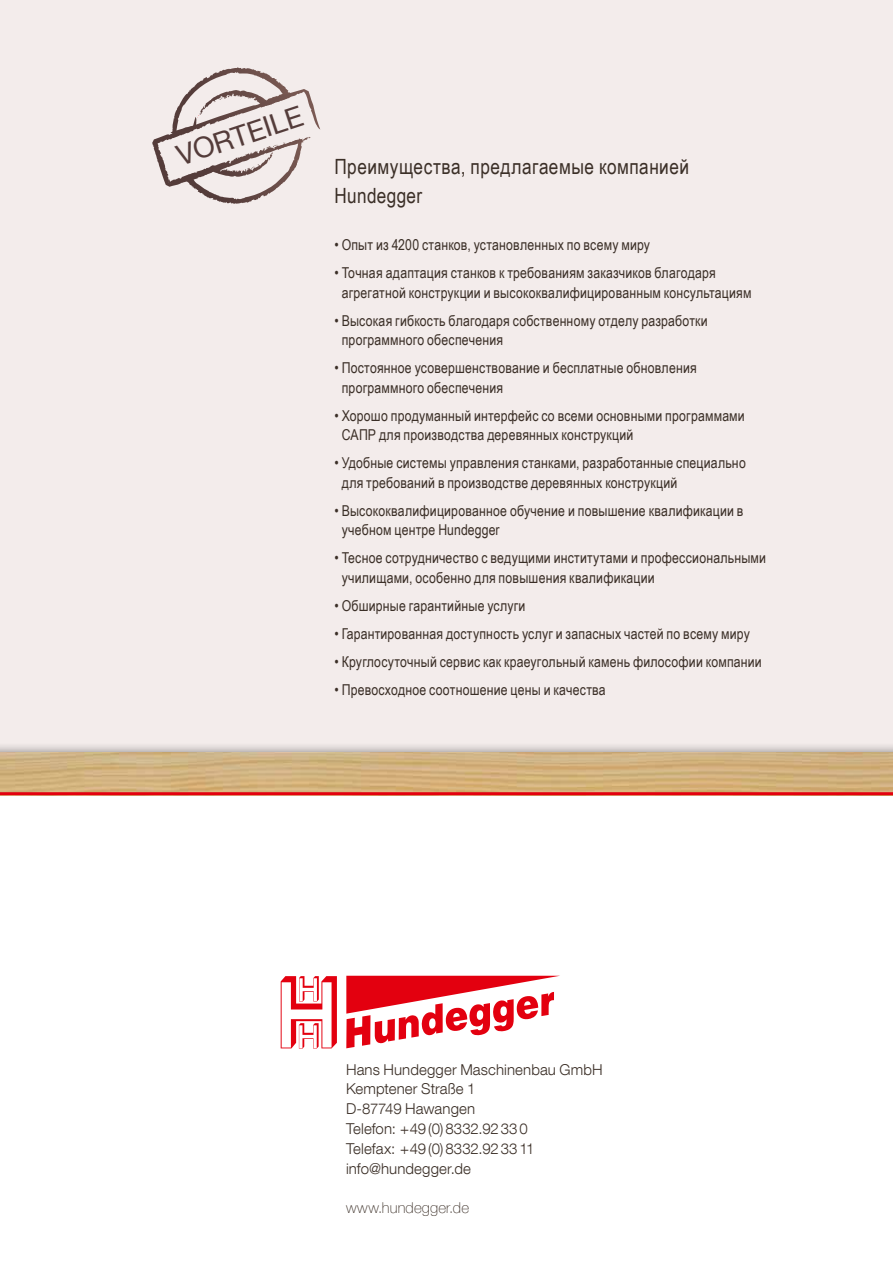
<style>
.page{position:relative;width:893px;height:1263px;background:#fff}
.page>*{position:absolute;margin:0;border:0;box-sizing:border-box;transform-origin:0 0}
.t1{font:28.5px "Helvetica Neue LT Com";color:#543c3a}
.t2{font:21px/28.5px "Arial Narrow";letter-spacing:.02em;color:#3b2f27}
.t3{font:15px/19.5px "Arial Narrow";letter-spacing:.01em;color:#3b2f27}
.t4{font:300 15px/19.8px "Helvetica Neue LT Com";letter-spacing:.005em;color:#3b2f27}
.t5{font:100 15px "Helvetica Neue LT Com";letter-spacing:.01em;color:#3b2f27}
</style>
<div class="page">
<div style="left:0;top:0;width:893px;height:757px;background:#f3eceb"></div>
<img style="left:0;top:753px;width:893px;height:39px">
<hr style="left:0;top:792px;width:893px;height:3px;background:#e3000f">
<svg style="left:152px;top:68px;width:159px;height:132px"></svg>
<svg style="left:281px;top:976px;width:56px;height:72px"></svg>
<svg style="left:346px;top:976px;width:213px;height:72px"></svg>
<h1 class="t1" style="left:172px;top:139px;width:133px;rotate:-18deg">Vorteile</h1>
<h2 class="t2" style="left:334px;top:152px;width:356px">Преимущества, предлагаемые компанией<br>Hundegger</h2>
<p class="t3" style="left:334px;top:234px;width:317px">• Опыт из 4200 станков, установленных по всему миру</p>
<p class="t3" style="left:342px;top:262px;width:411px;text-indent:-7px">• Точная адаптация станков к требованиям заказчиков благодаря агрегатной конструкции и высококвалифицированным консультациям</p>
<p class="t3" style="left:342px;top:310px;width:368px;text-indent:-7px">• Высокая гибкость благодаря собственному отделу разработки программного обеспечения</p>
<p class="t3" style="left:342px;top:357px;width:356px;text-indent:-7px">• Постоянное усовершенствование и бесплатные обновления программного обеспечения</p>
<p class="t3" style="left:342px;top:405px;width:405px;text-indent:-7px">• Хорошо продуманный интерфейс со всеми основными программами<br>САПР для производства деревянных конструкций</p>
<p class="t3" style="left:342px;top:452px;width:406px;text-indent:-7px">• Удобные системы управления станками, разработанные специально для требований в производстве деревянных конструкций</p>
<p class="t3" style="left:342px;top:500px;width:403px;text-indent:-7px">• Высококвалифицированное обучение и повышение квалификации в учебном центре Hundegger</p>
<p class="t3" style="left:342px;top:547px;width:426px;text-indent:-7px">• Тесное сотрудничество с ведущими институтами и профессиональными училищами, особенно для повышения квалификации</p>
<p class="t3" style="left:334px;top:595px;width:192px">• Обширные гарантийные услуги</p>
<p class="t3" style="left:334px;top:623px;width:417px">• Гарантированная доступность услуг и запасных частей по всему миру</p>
<p class="t3" style="left:334px;top:651px;width:429px">• Круглосуточный сервис как краеугольный камень философии компании</p>
<p class="t3" style="left:334px;top:679px;width:273px">• Превосходное соотношение цены и качества</p>
<p class="t4" style="left:346px;top:1059px;width:258px">Hans Hundegger Maschinenbau GmbH<br>Kemptener Straße 1<br>D-87749 Hawangen<br>Telefon: +49(0)8332.92330<br>Telefax: +49(0)8332.923311 info@hundegger.de</p>
<p class="t5" style="left:346px;top:1199px;width:125px">www.hundegger.de</p>
</div>
